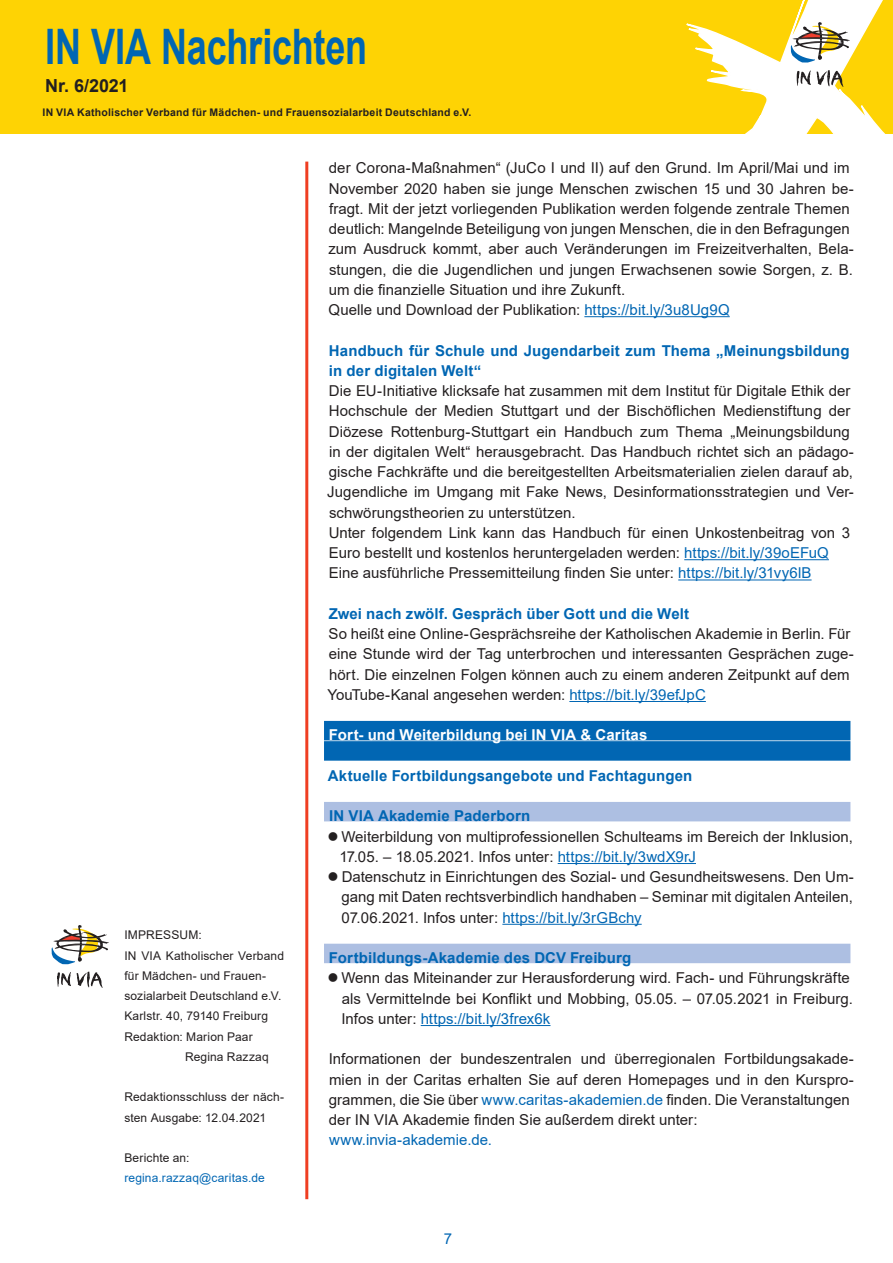
<style>
.page{position:relative;width:893px;height:1263px;background:#fff}
.page>*{position:absolute;margin:0;border:0;box-sizing:border-box;transform-origin:0 0}
.t1{font:700 48.9px "Arial";letter-spacing:-.005em;color:#0166b3;scale:.74 1}
.t2{font:700 18px "Arial";letter-spacing:-.005em;color:#231f20}
.t3{font:15px/20.2px "Arial";letter-spacing:.005em;color:#231f20}
.UNTERTITELKASTEN_HEL{font:700 15px/20.2px "Arial";letter-spacing:.01em;color:#0166b3}
.TITELKASTEN_BLAU{font:700 15px "Arial";letter-spacing:.01em;color:#fff}
.t4{font:15px "Arial";color:#0166b3}
.t5{font:12px/20.2px "Arial";letter-spacing:.01em;color:#231f20}
.t6{font:12px "Arial";letter-spacing:.01em;color:#0166b3}
.t7{font:700 10.5px "Arial";letter-spacing:.02em;color:#231f20}
.s1{color:#0166b3}
</style>
<div class="page">
<div style="left:0;top:0;width:893px;height:133px;background:#fed304"></div>
<svg style="left:686px;top:0;width:199px;height:133px"></svg>
<hr style="left:305px;top:162px;width:3px;height:1037px;background:#ef3e22">
<hr style="left:584px;top:316px;width:146px;height:1px;background:#0166b3">
<hr style="left:684px;top:559px;width:145px;height:1px;background:#0166b3">
<hr style="left:678px;top:580px;width:134px;height:1px;background:#0166b3">
<hr style="left:569px;top:701px;width:137px;height:1px;background:#0166b3">
<div style="left:324px;top:721px;width:526px;height:19px;background:#0166b3"></div>
<div style="left:324px;top:741px;width:526px;height:20px;background:#0166b3"></div>
<div style="left:324px;top:802px;width:526px;height:19px;background:#adbfe2"></div>
<hr style="left:558px;top:863px;width:138px;height:1px;background:#0166b3">
<hr style="left:502px;top:924px;width:140px;height:1px;background:#0166b3">
<div style="left:324px;top:944px;width:526px;height:19px;background:#adbfe2"></div>
<hr style="left:421px;top:1025px;width:129px;height:1px;background:#0166b3">
<svg style="left:57px;top:972px;width:46px;height:16px"></svg>
<svg style="left:52px;top:925px;width:57px;height:39px"></svg>
<h1 class="t1" style="left:45px;top:12px;width:437px">IN VIA Nachrichten</h1>
<p class="t2" style="left:45px;top:73px;width:85px">Nr. 6/2021</p>
<p class="t7" style="left:43px;top:105px;width:430px">IN VIA Katholischer Verband für Mädchen- und Frauensozialarbeit Deutschland e.V.</p>
<p class="t5" style="left:124px;top:925px;width:79px">IMPRESSUM:</p>
<p class="t5" style="left:124px;top:945px;width:161px">IN VIA Katholischer Verband für Mädchen- und Frauen-</p>
<p class="t5" style="left:124px;top:986px;width:158px">sozialarbeit Deutschland e.V.</p>
<p class="t5" style="left:124px;top:1006px;width:145px">Karlstr. 40, 79140 Freiburg</p>
<p class="t5" style="left:124px;top:1026px;width:130px">Redaktion: Marion Paar</p>
<p class="t5" style="left:185px;top:1046px;width:85px">Regina Razzaq</p>
<p class="t5" style="left:124px;top:1087px;width:161px">Redaktionsschluss der näch&shy;sten Ausgabe: 12.04.2021</p>
<p class="t5" style="left:124px;top:1148px;width:67px">Berichte an:</p>
<p class="t6" style="left:124px;top:1170px;width:142px">regina.razzaq@caritas.de</p>
<p class="t3" style="left:329px;top:158px;width:527px">der Corona-Maßnahmen“ (JuCo I und II) auf den Grund. Im April/Mai und im November 2020 haben sie junge Menschen zwischen 15 und 30 Jahren be&shy;fragt. Mit der jetzt vorliegenden Publikation werden folgende zentrale Themen deutlich: Mangelnde Beteiligung von jungen Menschen, die in den Befragungen zum Ausdruck kommt, aber auch Veränderungen im Freizeitverhalten, Bela&shy;stungen, die die Jugendlichen und jungen Erwachsenen sowie Sorgen, z. B. um die finanzielle Situation und ihre Zukunft.</p>
<p class="t3" style="left:329px;top:300px;width:403px">Quelle und Download der Publikation: <span class="s1">https://bit.ly/3u8Ug9Q</span></p>
<p class="UNTERTITELKASTEN_HEL" style="left:329px;top:340px;width:522px">Handbuch für Schule und Jugendarbeit zum Thema „Meinungsbildung in der digitalen Welt“</p>
<p class="t3" style="left:327px;top:381px;width:528px">Die EU-Initiative klicksafe hat zusammen mit dem Institut für Digitale Ethik der Hochschule der Medien Stuttgart und der Bischöflichen Medienstiftung der Diözese Rottenburg-Stuttgart ein Handbuch zum Thema „Meinungsbildung in der digitalen Welt“ herausgebracht. Das Handbuch richtet sich an pädago&shy;gische Fachkräfte und die bereitgestellten Arbeitsmaterialien zielen darauf ab, Jugendliche im Umgang mit Fake News, Desinformationsstrategien und Ver&shy;schwörungstheorien zu unterstützen.</p>
<p class="t3" style="left:329px;top:522px;width:523px">Unter folgendem Link kann das Handbuch für einen Unkostenbeitrag von 3<br>Euro bestellt und kostenlos heruntergeladen werden: <span class="s1">https://bit.ly/39oEFuQ</span></p>
<p class="t3" style="left:329px;top:563px;width:484px">Eine ausführliche Pressemitteilung finden Sie unter: <span class="s1">https://bit.ly/31vy6lB</span></p>
<p class="UNTERTITELKASTEN_HEL" style="left:329px;top:604px;width:362px">Zwei nach zwölf. Gespräch über Gott und die Welt</p>
<p class="t3" style="left:327px;top:624px;width:528px">So heißt eine Online-Gesprächsreihe der Katholischen Akademie in Berlin. Für eine Stunde wird der Tag unterbrochen und interessanten Gesprächen zuge&shy;hört. Die einzelnen Folgen können auch zu einem anderen Zeitpunkt auf dem YouTube-Kanal angesehen werden: <span class="s1">https://bit.ly/39efJpC</span></p>
<p class="TITELKASTEN_BLAU" style="left:329px;top:724px;width:320px">Fort- und Weiterbildung bei IN VIA &amp; Caritas</p>
<p class="UNTERTITELKASTEN_HEL" style="left:328px;top:766px;width:366px">Aktuelle Fortbildungsangebote und Fachtagungen</p>
<p class="UNTERTITELKASTEN_HEL" style="left:329px;top:806px;width:203px">IN VIA Akademie Paderborn</p>
<p class="t3" style="left:339px;top:826px;width:515px">Weiterbildung von multiprofessionellen Schulteams im Bereich der Inklusion,<br>17.05. – 18.05.2021. Infos unter: <span class="s1">https://bit.ly/3wdX9rJ</span></p>
<p class="t3" style="left:342px;top:867px;width:514px;text-align:justify">Datenschutz in Einrichtungen des Sozial- und Gesundheitswesens. Den Um&shy;gang mit Daten rechtsverbindlich handhaben – Seminar mit digitalen Anteilen, 07.06.2021. Infos unter: <span class="s1">https://bit.ly/3rGBchy</span></p>
<p class="UNTERTITELKASTEN_HEL" style="left:329px;top:948px;width:304px">Fortbildungs-Akademie des DCV Freiburg</p>
<p class="t3" style="left:341px;top:968px;width:513px">Wenn das Miteinander zur Herausforderung wird. Fach- und Führungskräfte als Vermittelnde bei Konflikt und Mobbing, 05.05. – 07.05.2021 in Freiburg.<br>Infos unter: <span class="s1">https://bit.ly/3frex6k</span></p>
<p class="t3" style="left:329px;top:1049px;width:527px">Informationen der bundeszentralen und überregionalen Fortbildungsakade&shy;mien in der Caritas erhalten Sie auf deren Homepages und in den Kurspro&shy;grammen, die Sie über <span class="s1">www.caritas-akademien.de</span> finden. Die Veranstaltungen der IN VIA Akademie finden Sie außerdem direkt unter:</p>
<p class="t4" style="left:329px;top:1130px;width:165px">www.invia-akademie.de.</p>
<p class="t4" style="left:444px;top:1228px;width:10px">7</p>
</div>
